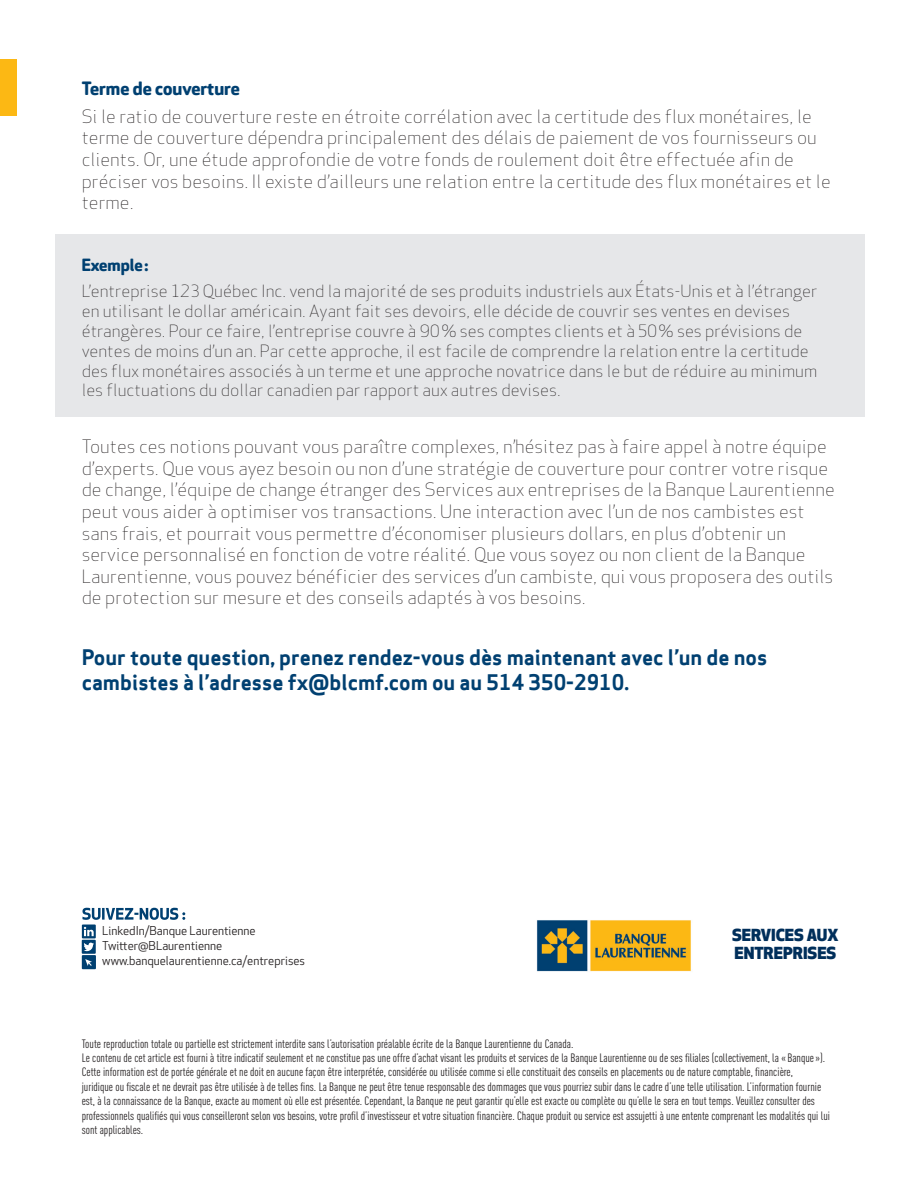
<style>
.page{position:relative;width:918px;height:1188px;background:#fff}
.page>*{position:absolute;margin:0;border:0;box-sizing:border-box;transform-origin:0 0}
.Texte{font:700 21px/25.2px "Apex Sans";color:#004071}
.Texte-2{font:300 18px/21.6px "Apex Sans";color:#231f20}
.Sous-titre{font:700 18px "Apex Rounded";color:#004071}
.Texte_inversé{font:300 16.5px/19.8px "Apex Sans";color:#231f20}
.Sous-titre_inversé{font:700 16.5px "Apex Rounded";color:#004071}
.t1{font:800 16.2px "Apex New";color:#002f5b}
.t2{font:12px/14.4px "DIN Cond";color:#231f20}
.t3{font:12px "Apex New";color:#231f20}
</style>
<div class="page">
<div style="left:55px;top:234px;width:810px;height:183px;background:#e6e7e9"></div>
<img style="left:537px;top:920px;width:154px;height:52px">
<div style="left:82px;top:955px;width:14px;height:14px;background:#004071"></div>
<svg style="left:85px;top:959px;width:7px;height:7px"></svg>
<div style="left:82px;top:940px;width:14px;height:14px;background:#004071"></div>
<svg style="left:82px;top:908px;width:103px;height:43px"></svg>
<div style="left:0;top:60px;width:16px;height:56px;background:#fcb814"></div>
<p class="Sous-titre" style="left:82px;top:77px;width:160px">Terme de couverture</p>
<p class="Texte-2" style="left:82px;top:105px;width:750px">Si le ratio de couverture reste en étroite corrélation avec la certitude des flux monétaires, le terme de couverture dépendra principalement des délais de paiement de vos fournisseurs ou clients. Or, une étude approfondie de votre fonds de roulement doit être effectuée afin de préciser vos besoins. Il existe d’ailleurs une relation entre la certitude des flux monétaires et le terme.</p>
<p class="Sous-titre_inversé" style="left:82px;top:255px;width:68px">Exemple :</p>
<p class="Texte_inversé" style="left:82px;top:281px;width:737px">L’entreprise 123 Québec Inc. vend la majorité de ses produits industriels aux États-Unis et à l’étranger en utilisant le dollar américain. Ayant fait ses devoirs, elle décide de couvrir ses ventes en devises étrangères. Pour ce faire, l’entreprise couvre à 90 % ses comptes clients et à 50 % ses prévisions de ventes de moins d’un an. Par cette approche, il est facile de comprendre la relation entre la certitude des flux monétaires associés à un terme et une approche novatrice dans le but de réduire au minimum les fluctuations du dollar canadien par rapport aux autres devises.</p>
<p class="Texte-2" style="left:82px;top:436px;width:755px">Toutes ces notions pouvant vous paraître complexes, n’hésitez pas à faire appel à notre équipe d’experts. Que vous ayez besoin ou non d’une stratégie de couverture pour contrer votre risque de change, l’équipe de change étranger des Services aux entreprises de la Banque Laurentienne peut vous aider à optimiser vos transactions. Une interaction avec l’un de nos cambistes est sans frais, et pourrait vous permettre d’économiser plusieurs dollars, en plus d’obtenir un service personnalisé en fonction de votre réalité. Que vous soyez ou non client de la Banque Laurentienne, vous pouvez bénéficier des services d’un cambiste, qui vous proposera des outils de protection sur mesure et des conseils adaptés à vos besoins.</p>
<p class="Texte" style="left:82px;top:644px;width:687px">Pour toute question, prenez rendez-vous dès maintenant avec l’un de nos cambistes à l’adresse fx@blcmf.com ou au 514 350-2910.</p>
<p class="t3" style="left:102px;top:923px;width:155px">LinkedIn/Banque Laurentienne</p>
<p class="t3" style="left:102px;top:938px;width:122px">Twitter@BLaurentienne</p>
<p class="t3" style="left:102px;top:953px;width:204px">www.banquelaurentienne.ca/entreprises</p>
<p class="t1" style="left:732px;top:924px;width:108px">SERVICES AUX</p>
<p class="t1" style="left:734px;top:941px;width:103px">ENTREPRISES</p>
<p class="t2" style="left:82px;top:1036px;width:493px">Toute reproduction totale ou partielle est strictement interdite sans l’autorisation préalable écrite de la Banque Laurentienne du Canada.</p>
<p class="t2" style="left:82px;top:1050px;width:750px">Le contenu de cet article est fourni à titre indicatif seulement et ne constitue pas une offre d’achat visant les produits et services de la Banque Laurentienne ou de ses filiales (collectivement, la « Banque»).<br>Cette information est de portée générale et ne doit en aucune façon être interprétée, considérée ou utilisée comme si elle constituait des conseils en placements ou de nature comptable, financière,<br>juridique ou fiscale et ne devrait pas être utilisée à de telles fins. La Banque ne peut être tenue responsable des dommages que vous pourriez subir dans le cadre d’une telle utilisation. L’information fournie est, à la connaissance de la Banque, exacte au moment où elle est présentée. Cependant, la Banque ne peut garantir qu’elle est exacte ou complète ou qu’elle le sera en tout temps. Veuillez consulter des professionnels qualifiés qui vous conseilleront selon vos besoins, votre profil d’investisseur et votre situation financière. Chaque produit ou service est assujetti à une entente comprenant les modalités qui lui sont applicables.</p>
</div>
